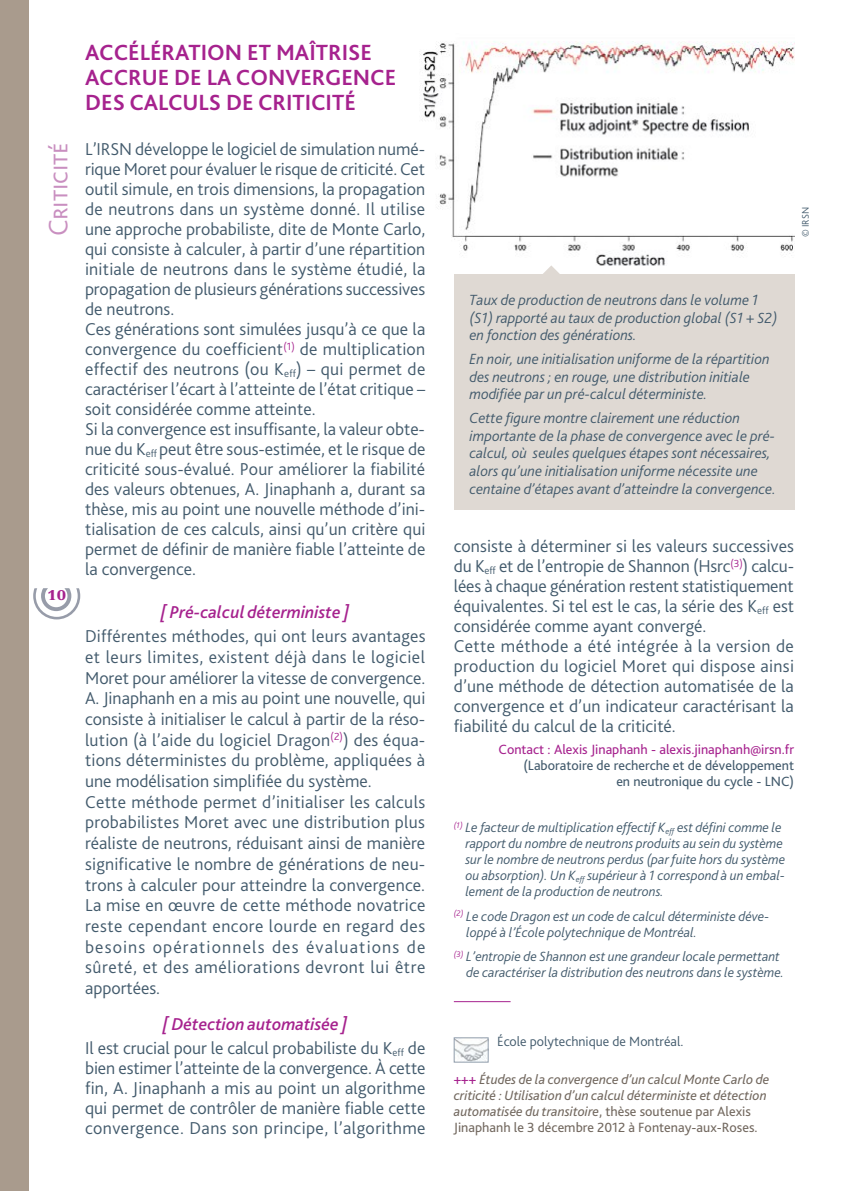
<style>
.page{position:relative;width:851px;height:1191px;background:#fff}
.page>*{position:absolute;margin:0;border:0;box-sizing:border-box;transform-origin:0 0}
.t1{font:300 28px "Bliss 2";color:#c98fc0}
.t2{font:700 23px/25px "Bliss 2";color:#a6228e}
.t3{font:300 18px/20px "Bliss 2";color:#425a6c}
.t4{font:italic 500 18px "Bliss 2";color:#a6228e}
.t5{font:italic 300 15.4px/17.6px "Bliss 2";color:#425a6c}
.t6{font:italic 300 14px/16px "Bliss 2";color:#425a6c}
.t7{font:italic 14px/16px "Bliss 2";color:#736960}
.t8{font:14px/16px "Bliss 2";color:#425a6c;text-align:right}
.t9{font:14px "Bliss 2";color:#a6228e}
.t10{font:300 14px "Bliss 2";color:#425a6c}
.t11{font:900 14px "Versailles LT Std";color:#a6228e}
.t12{font:300 10px "Bliss 2";color:#425a6c}
.s1{font-weight:500;font-style:italic;color:#a6228e}
.s2{font-style:normal;color:#a6228e}
.s3{font-style:normal}
</style>
<div class="page">
<div style="left:822px;top:11px;width:11px;height:11px;border:1px solid #fff;border-radius:50%"></div>
<div style="left:812px;top:12px;width:9px;height:9px;border:1px solid #fff;border-radius:50%"></div>
<hr style="left:454px;top:1001px;width:56px;height:1px;background:#a6228e">
<img style="left:456px;top:1039px;width:30px;height:21px">
<div style="left:454px;top:1037px;width:34px;height:25px;border:1px solid #8f9caa"></div>
<img style="left:420px;top:41px;width:374px;height:225px">
<div style="left:454px;top:274px;width:340px;height:236px;background:#dfd9d3"></div>
<div style="left:0;top:0;width:28px;height:1191px;background:#a99b8d"></div>
<svg style="left:33px;top:588px;width:47px;height:31px"></svg>
<svg style="left:540px;top:265px;width:22px;height:9px"></svg>
<h1 class="t1" style="left:41px;top:236px;width:96px;rotate:-90deg">Criticité</h1>
<p class="t11" style="left:47px;top:587px;width:20px">10</p>
<p class="t2" style="left:85px;top:40px;width:312px">ACCÉLÉ RATION ET MAÎTRISE<br>ACCRUE DE LA CONVERG ENCE<br>DES CALCULS DE CRITICITÉ</p>
<p class="t3" style="left:85px;top:139px;width:342px">L’IRSN développe le logiciel de simulation numé&shy;rique Moret pour évaluer le risque de criticité. Cet outil simule, en trois dimensions, la propagation de neutrons dans un système donné. Il utilise une approche probabiliste, dite de Monte Carlo, qui consiste à calculer, à partir d’une répartition initiale de neutrons dans le système étudié, la propagation de plusieurs générations successives de neutrons.<br>Ces générations sont simulées jusqu’à ce que la convergence du coefficient<sup>(1)</sup> de multiplication effectif des neutrons (ou K<sub>eff</sub>) – qui permet de caractériser l’écart à l’atteinte de l’état critique – soit considérée comme atteinte.<br>Si la convergence est insuffisante, la valeur obte&shy;nue du K<sub>eff</sub> peut être sous-estimée, et le risque de criticité sous-évalué. Pour améliorer la fiabilité des valeurs obtenues, A. Jinaphanh a, durant sa thèse, mis au point une nouvelle méthode d’ini&shy;tialisation de ces calculs, ainsi qu’un critère qui permet de définir de manière fiable l’atteinte de la convergence.</p>
<p class="t4" style="left:160px;top:601px;width:191px">[ Pré-calcul déterministe ]</p>
<p class="t3" style="left:85px;top:625px;width:342px;line-height:20.8px">Différentes méthodes, qui ont leurs avantages et leurs limites, existent déjà dans le logiciel Moret pour améliorer la vitesse de convergence.<br>A. Jinaphanh en a mis au point une nouvelle, qui consiste à initialiser le calcul à partir de la réso&shy;lution (à l’aide du logiciel Dragon<sup>(2)</sup>) des équa&shy;tions déterministes du problème, appliquées à une modélisation simplifiée du système.<br>Cette méthode permet d’initialiser les calculs probabilistes Moret avec une distribution plus réaliste de neutrons, réduisant ainsi de manière significative le nombre de générations de neu&shy;trons à calculer pour atteindre la convergence.<br>La mise en œuvre de cette méthode novatrice reste cependant encore lourde en regard des besoins opérationnels des évaluations de sûreté, et des améliorations devront lui être apportées.</p>
<p class="t3" style="left:85px;top:1011px;width:342px;line-height:24.2px;text-align:center"><span class="s1">[ Détection automatisée ]<br></span>Il est crucial pour le calcul probabiliste du K<sub>eff</sub> de</p>
<p class="t3" style="left:85px;top:1057px;width:342px;text-align:justify">bien estimer l’atteinte de la convergence. À cette fin, A. Jinaphanh a mis au point un algorithme qui permet de contrôler de manière fiable cette convergence. Dans son principe, l’algorithme</p>
<p class="t12" style="left:799px;top:237px;width:32px;rotate:-90deg">© IRSN</p>
<p class="t5" style="left:469px;top:291px;width:309px">Taux de production de neutrons dans le volume 1 (S1) rapporté au taux de production global (S1 + S2) en fonction des générations.</p>
<p class="t5" style="left:469px;top:350px;width:302px">En noir, une initialisation uniforme de la répartition des neutrons ; en rouge, une distribution initiale modifiée par un pré-calcul déterministe.</p>
<p class="t5" style="left:469px;top:409px;width:308px">Cette figure montre clairement une réduction importante de la phase de convergence avec le pré&shy;calcul, où seules quelques étapes sont nécessaires, alors qu’une initialisation uniforme nécessite une centaine d’étapes avant d’atteindre la convergence.</p>
<p class="t3" style="left:454px;top:536px;width:342px">consiste à déterminer si les valeurs successives du K<sub>eff</sub> et de l’entropie de Shannon (Hsrc<sup>(3)</sup>) calcu&shy;lées à chaque génération restent statistiquement équivalentes. Si tel est le cas, la série des K<sub>eff</sub> est considérée comme ayant convergé.<br>Cette méthode a été intégrée à la version de production du logiciel Moret qui dispose ainsi d’une méthode de détection automatisée de la convergence et d’un indicateur caractérisant la fiabilité du calcul de la criticité.</p>
<p class="t9" style="left:498px;top:740px;width:297px">Contact : Alexis Jinaphanh - alexis.jinaphanh@irsn.fr</p>
<p class="t8" style="left:523px;top:757px;width:272px">(Laboratoire de recherche et de développement en neutronique du cycle - LNC)</p>
<p class="t6" style="left:465px;top:819px;width:321px;text-indent:-11px"><sup>(1)</sup> Le facteur de multiplication effectif K<sub>eff</sub> est défini comme le rapport du nombre de neutrons produits au sein du système sur le nombre de neutrons perdus (par fuite hors du système ou absorption). Un K<sub>eff</sub> supérieur à 1 correspond à un embal&shy;lement de la production de neutrons.</p>
<p class="t6" style="left:466px;top:907px;width:304px;text-indent:-12px"><sup>(2)</sup> Le code Dragon est un code de calcul déterministe déve&shy;loppé à l’École polytechnique de Montréal.</p>
<p class="t6" style="left:454px;top:948px;width:331px;text-align:right"><sup>(3)</sup> L’entropie de Shannon est une grandeur locale permettant de caractériser la distribution des neutrons dans le système.</p>
<p class="t10" style="left:497px;top:1033px;width:188px">École polytechnique de Montréal.</p>
<p class="t7" style="left:454px;top:1071px;width:317px"><span class="s2">+++</span> Études de la convergence d’un calcul Monte Carlo de criticité : Utilisation d’un calcul déterministe et détection automatisée du transitoire<span class="s3">, thèse soutenue par Alexis Jinaphanh le 3 décembre 2012 à Fontenay-aux-Roses.</span></p>
</div>
